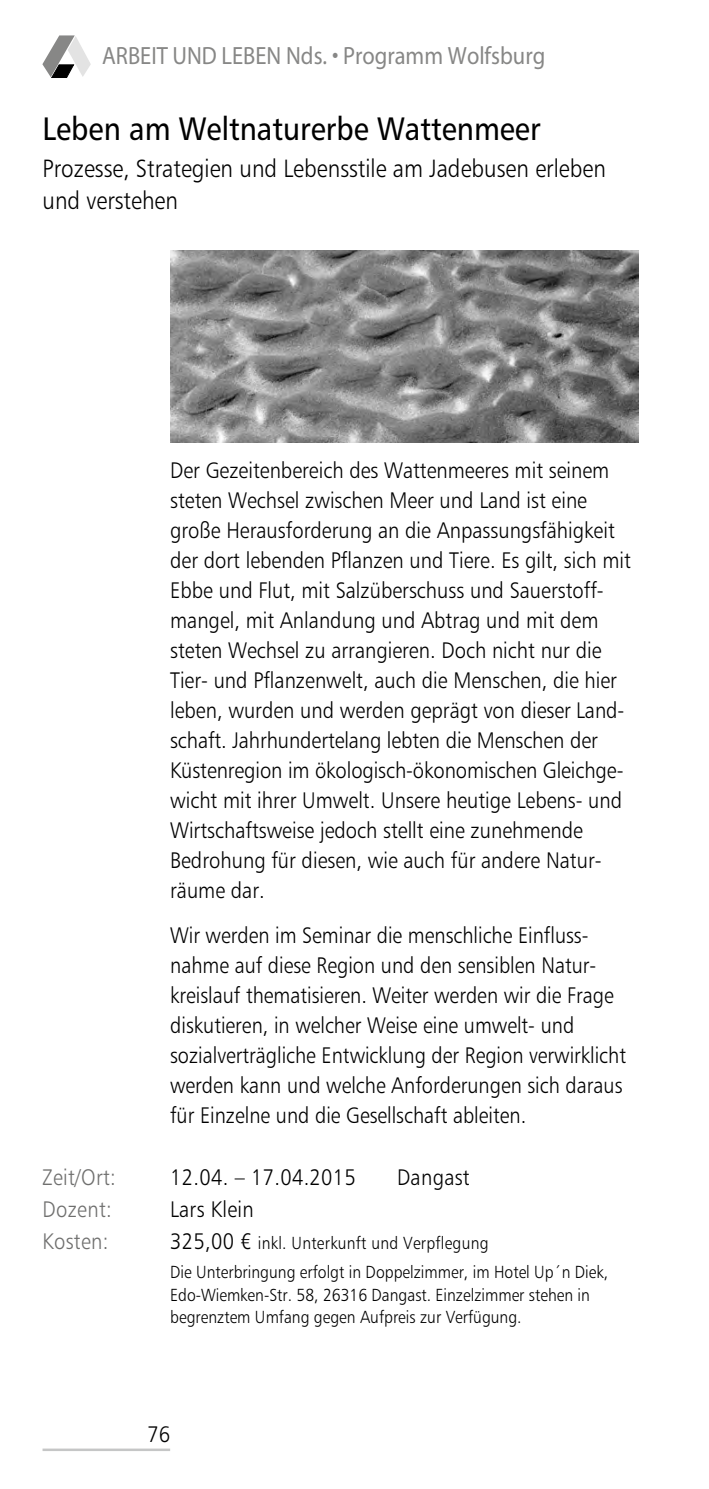
<style>
.page{position:relative;width:709px;height:1489px;background:#fff}
.page>*{position:absolute;margin:0;border:0;box-sizing:border-box;transform-origin:0 0}
.t1{font:32.5px "Humanist 777 BT Roman B";color:#000;scale:.9 1}
.t2{font:25px/31.8px "Humanist 777 BT Light B";color:#000;scale:.9 1}
.t3{font:25px "Myriad";color:#878786;scale:.9 1}
.t4{font:22.5px/30px "Humanist 777 BT Light B";color:#000;scale:.9 1}
.t5{font:22.5px/30px "Humanist 777 BT Light B";color:#000;scale:.89 1}
.t6{font:22.5px "Humanist 777 BT Light B";letter-spacing:.015em;color:#6f6f6e;scale:.9 1}
.t7{font:17.5px/29.5px "Humanist 777 BT Light B";color:#000;scale:.9 1}
.s1{font-size:22.5px}
</style>
<div class="page">
<hr style="left:43px;top:1448px;width:127px;height:2px;background:#c5c6c6">
<svg style="left:42px;top:35px;width:49px;height:43px"></svg>
<img style="left:171px;top:251px;width:467px;height:191px">
<p class="t3" style="left:102px;top:44px;width:494px">ARBEIT UND LEBEN Nds. • Programm Wolfsburg</p>
<h1 class="t1" style="left:43px;top:108px;width:555px">Leben am Weltnaturerbe Wattenmeer</h1>
<p class="t2" style="left:43px;top:152px;width:627px">Prozesse, Strategien und Lebensstile am Jadebusen erleben und verstehen</p>
<p class="t4" style="left:170px;top:455px;width:513px">Der Gezeitenbereich des Wattenmeeres mit seinem steten Wechsel zwischen Meer und Land ist eine große Herausforderung an die Anpassungsfähigkeit der dort lebenden Pflanzen und Tiere. Es gilt, sich mit Ebbe und Flut, mit Salzüberschuss und Sauerstoff&shy;mangel, mit Anlandung und Abtrag und mit dem steten Wechsel zu arrangieren. Doch nicht nur die Tier- und Pflanzenwelt, auch die Menschen, die hier leben, wurden und werden geprägt von dieser Land&shy;schaft. Jahrhundertelang lebten die Menschen der Küstenregion im ökologisch-ökonomischen Gleichge&shy;wicht mit ihrer Umwelt. Unsere heutige Lebens- und Wirtschaftsweise jedoch stellt eine zunehmende Bedrohung für diesen, wie auch für andere Natur&shy;räume dar.</p>
<p class="t5" style="left:170px;top:920px;width:514px">Wir werden im Seminar die menschliche Einfluss&shy;nahme auf diese Region und den sensiblen Natur&shy;kreislauf thematisieren. Weiter werden wir die Frage diskutieren, in welcher Weise eine umwelt- und sozialverträgliche Entwicklung der Region verwirklicht werden kann und welche Anforderungen sich daraus für Einzelne und die Gesellschaft ableiten.</p>
<p class="t6" style="left:43px;top:1163px;width:83px">Zeit/Ort:</p>
<p class="t4" style="left:170px;top:1161px;width:208px">12.04. – 17.04.2015</p>
<p class="t4" style="left:397px;top:1161px;width:82px">Dangast</p>
<p class="t6" style="left:43px;top:1195px;width:78px">Dozent:</p>
<p class="t4" style="left:170px;top:1193px;width:94px">Lars Klein</p>
<p class="t6" style="left:43px;top:1226px;width:75px">Kosten:</p>
<p class="t7" style="left:170px;top:1227px;width:488px"><span class="s1">325,00 €</span> inkl. Unterkunft und Verpflegung<br>Die Unterbringung erfolgt in Doppelzimmer, im Hotel Up´n Diek,</p>
<p class="t7" style="left:170px;top:1283px;width:468px;line-height:22.5px">Edo-Wiemken-Str. 58, 26316 Dangast. Einzelzimmer stehen in begrenztem Umfang gegen Aufpreis zur Verfügung.</p>
<p class="t4" style="left:147px;top:1418px;width:27px">76</p>
</div>
